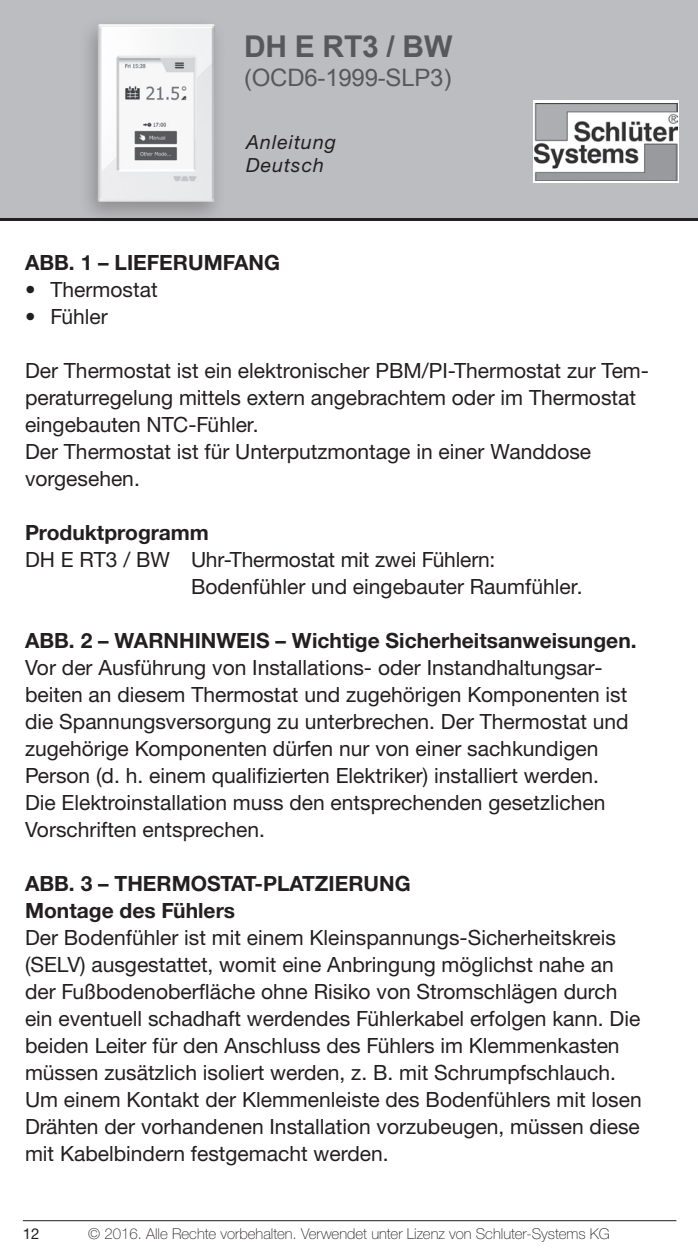
<style>
.page{position:relative;width:698px;height:1259px;background:#fff}
.page>*{position:absolute;margin:0;border:0;box-sizing:border-box;transform-origin:0 0}
.t1{font:700 30px "Arial";letter-spacing:-.01em;color:#57585a}
.t2{font:24px "Arial";letter-spacing:-.01em;color:#57585a}
.t3{font:21px/27px "Helvetica Neue LTW1 G";color:#231f20}
.t4{font:700 21px "Helvetica Neue LTW1 G";color:#231f20}
.t5{font:italic 19.5px/23.4px "Helvetica Neue LTW1 G";letter-spacing:.05em;color:#231f20}
.t6{font:100 15px "Helvetica Neue LTW1 G";color:#231f20}
.t7{font:15px "Helvetica Neue LTW1 G";color:#231f20}
</style>
<div class="page">
<div style="left:0;top:0;width:697px;height:218px;background:#bcbdc0"></div>
<hr style="left:0;top:218px;width:697px;height:3px;background:#231f20">
<hr style="left:23px;top:1220px;width:653px;height:1px;background:#231f20">
<div style="left:78px;top:16px;width:149px;height:209px;background:#231f20;opacity:.3"></div>
<img style="left:97px;top:24px;width:118px;height:178px">
<svg style="left:533px;top:100px;width:145px;height:83px"></svg>
<img style="left:534px;top:103px;width:143px;height:77px">
<h1 class="t1" style="left:244px;top:26px;width:210px">DH E RT3 / BW</h1>
<p class="t2" style="left:244px;top:62px;width:209px">(OCD6-1999-SLP3)</p>
<p class="t5" style="left:246px;top:130px;width:91px">Anleitung<br>Deutsch</p>
<p class="t4" style="left:25px;top:250px;width:116px">Abb. 1 – Lieferu</p>
<p class="t4" style="left:204px;top:250px;width:33px">mfan</p>
<p class="t4" style="left:264px;top:250px;width:17px">g</p>
<p class="t3" style="left:25px;top:276px;width:134px">• Thermostat</p>
<p class="t3" style="left:25px;top:303px;width:84px">• Fühler</p>
<p class="t3" style="left:25px;top:357px;width:625px">Der Thermostat ist ein elektronischer PBM/PI-Thermostat zur Tem&shy;peraturregelung mittels extern angebrachtem oder im Thermostat eingebauten NTC-Fühler.<br>Der Thermostat ist für Unterputzmontage in einer Wanddose vorgesehen.</p>
<p class="t4" style="left:25px;top:520px;width:185px">Produktprogramm</p>
<p class="t3" style="left:191px;top:546px;width:393px;text-indent:-166px">DH E RT3 / BW Uhr-Thermostat mit zwei Fühlern:<br>Bodenfühler und eingebauter Raumfühler.</p>
<p class="t4" style="left:25px;top:628px;width:124px">Abb . 2 – Warnhinweis</p>
<p class="t4" style="left:275px;top:628px;width:362px">– Wichtige Sicherheitsanweisungen.</p>
<p class="t3" style="left:25px;top:654px;width:605px">Vor der Ausführung von Installations- oder Instandhaltungsar&shy;beiten an diesem Thermostat und zugehörigen Komponenten ist die Spannungsversorgung zu unterbrechen. Der Thermostat und zugehörige Komponenten dürfen nur von einer sachkundigen Person (d. h. einem qualifizierten Elektriker) installiert werden.<br>Die Elektroinstallation muss den entsprechenden gesetzlichen Vorschriften entsprechen.</p>
<p class="t4" style="left:25px;top:871px;width:118px">Abb. 3 – Ther</p>
<p class="t4" style="left:172px;top:871px;width:33px">mostat</p>
<p class="t4" style="left:254px;top:871px;width:88px">-Platzierun</p>
<p class="t4" style="left:394px;top:871px;width:17px">g</p>
<p class="t4" style="left:25px;top:898px;width:211px">Montage des Fühlers</p>
<p class="t3" style="left:25px;top:924px;width:618px">Der Bodenfühler ist mit einem Kleinspannungs-Sicherheitskreis (SELV) ausgestattet, womit eine Anbringung möglichst nahe an der Fußbodenoberfläche ohne Risiko von Stromschlägen durch ein eventuell schadhaft werdendes Fühlerkabel erfolgen kann. Die beiden Leiter für den Anschluss des Fühlers im Klemmenkasten müssen zusätzlich isoliert werden, z. B. mit Schrumpfschlauch.<br>Um einem Kontakt der Klemmenleiste des Bodenfühlers mit losen Drähten der vorhandenen Installation vorzubeugen, müssen diese mit Kabelbindern festgemacht werden.</p>
<p class="t7" style="left:23px;top:1224px;width:18px">12</p>
<p class="t6" style="left:88px;top:1225px;width:523px">© 2016. Alle Rechte vorbehalten. Verwendet unter Lizenz von Schluter-Systems KG</p>
</div>
